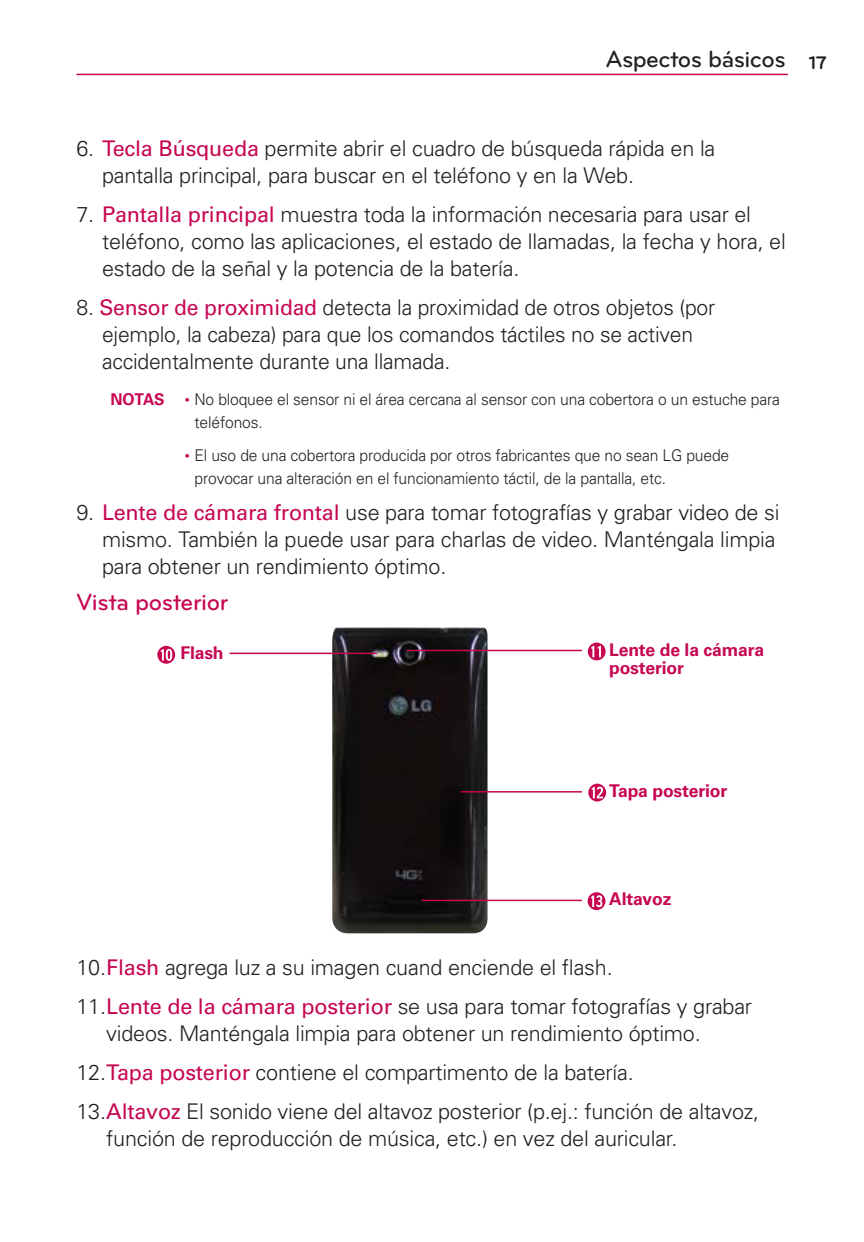
<style>
.page{position:relative;width:864px;height:1242px;background:#fff}
.page>*{position:absolute;margin:0;border:0;box-sizing:border-box;transform-origin:0 0}
.t1{font:500 24.3px "Bryant LG";letter-spacing:-.02em;color:#231f20}
.t2{font:500 24.3px "Bryant LG";letter-spacing:-.015em;color:#c60651}
.t3{font:300 21.6px/27px "Univers";letter-spacing:-.01em;color:#231f20}
.t4{font:700 17.4px/18px "Univers";letter-spacing:-.01em;color:#c60651}
.t5{font:300 16.2px/22.5px "Univers";letter-spacing:-.01em;color:#231f20}
.t6{font:700 16.2px "Univers";letter-spacing:-.01em;color:#c60651}
.s1{font-weight:400;color:#c60651}
</style>
<div class="page">
<hr style="left:77px;top:74px;width:711px;height:1px;background:#c60651">
<img style="left:332px;top:627px;width:156px;height:306px">
<hr style="left:406px;top:650px;width:176px;height:1px;background:#c60651">
<hr style="left:461px;top:791px;width:121px;height:2px;background:#c60651">
<hr style="left:422px;top:900px;width:160px;height:1px;background:#c60651">
<div style="left:588px;top:643px;width:18px;height:17px;background:#c60651;border-radius:50%"></div>
<svg style="left:591px;top:646px;width:10px;height:11px"></svg>
<svg style="left:588px;top:784px;width:18px;height:17px"></svg>
<svg style="left:592px;top:787px;width:11px;height:11px"></svg>
<div style="left:588px;top:892px;width:17px;height:18px;background:#c60651;border-radius:50%"></div>
<svg style="left:591px;top:895px;width:11px;height:12px"></svg>
<svg style="left:157px;top:646px;width:18px;height:18px"></svg>
<svg style="left:161px;top:649px;width:11px;height:12px"></svg>
<hr style="left:230px;top:653px;width:147px;height:1px;background:#c60651">
<p class="t1" style="left:606px;top:50px;width:222px">Aspectos básicos <sub>17</sub></p>
<p class="t3" style="left:102px;top:137px;width:615px;text-indent:-26px">6. <span class="s1">Tecla Búsqueda</span> permite abrir el cuadro de búsqueda rápida en la pantalla principal, para buscar en el teléfono y en la Web.</p>
<p class="t3" style="left:102px;top:203px;width:685px;text-indent:-26px">7. <span class="s1">Pantalla principal</span> muestra toda la información necesaria para usar el teléfono, como las aplicaciones, el estado de llamadas, la fecha y hora, el estado de la señal y la potencia de la batería.</p>
<p class="t3" style="left:102px;top:295px;width:615px;text-indent:-26px">8. <span class="s1">Sensor de proximidad</span> detecta la proximidad de otros objetos (por ejemplo, la cabeza) para que los comandos táctiles no se activen accidentalmente durante una llamada.</p>
<p class="t6" style="left:111px;top:393px;width:56px">NOTAS</p>
<p class="t5" style="left:194px;top:390px;width:587px">No bloquee el sensor ni el área cercana al sensor con una cobertora o un estuche para teléfonos.</p>
<p class="t5" style="left:194px;top:446px;width:536px">El uso de una cobertora producida por otros fabricantes que no sean LG puede provocar una alteración en el funcionamiento táctil, de la pantalla, etc.</p>
<p class="t3" style="left:102px;top:500px;width:679px;text-indent:-26px">9. <span class="s1">Lente de cámara frontal</span> use para tomar fotografías y grabar video de si mismo. También la puede usar para charlas de video. Manténgala limpia para obtener un rendimiento óptimo.</p>
<p class="t2" style="left:77px;top:593px;width:153px">Vista posterior</p>
<p class="t4" style="left:181px;top:646px;width:45px">Flash</p>
<p class="t4" style="left:609px;top:642px;width:157px">Lente de la cámara posterior</p>
<p class="t4" style="left:609px;top:784px;width:120px">Tapa posterior</p>
<p class="t4" style="left:609px;top:892px;width:64px">Altavoz</p>
<p class="t3" style="left:77px;top:956px;width:538px">10. <span class="s1">Flash</span> agrega luz a su imagen cuand enciende el flash.</p>
<p class="t3" style="left:106px;top:995px;width:647px;text-indent:-30px">11. <span class="s1">Lente de la cámara posterior</span> se usa para tomar fotografías y grabar videos. Manténgala limpia para obtener un rendimiento óptimo.</p>
<p class="t3" style="left:77px;top:1061px;width:559px">12. <span class="s1">Tapa posterior</span> contiene el compartimento de la batería.</p>
<p class="t3" style="left:106px;top:1100px;width:655px;text-indent:-30px">13. <span class="s1">Altavoz</span> El sonido viene del altavoz posterior (p.ej.: función de altavoz, función de reproducción de música, etc.) en vez del auricular.</p>
</div>
